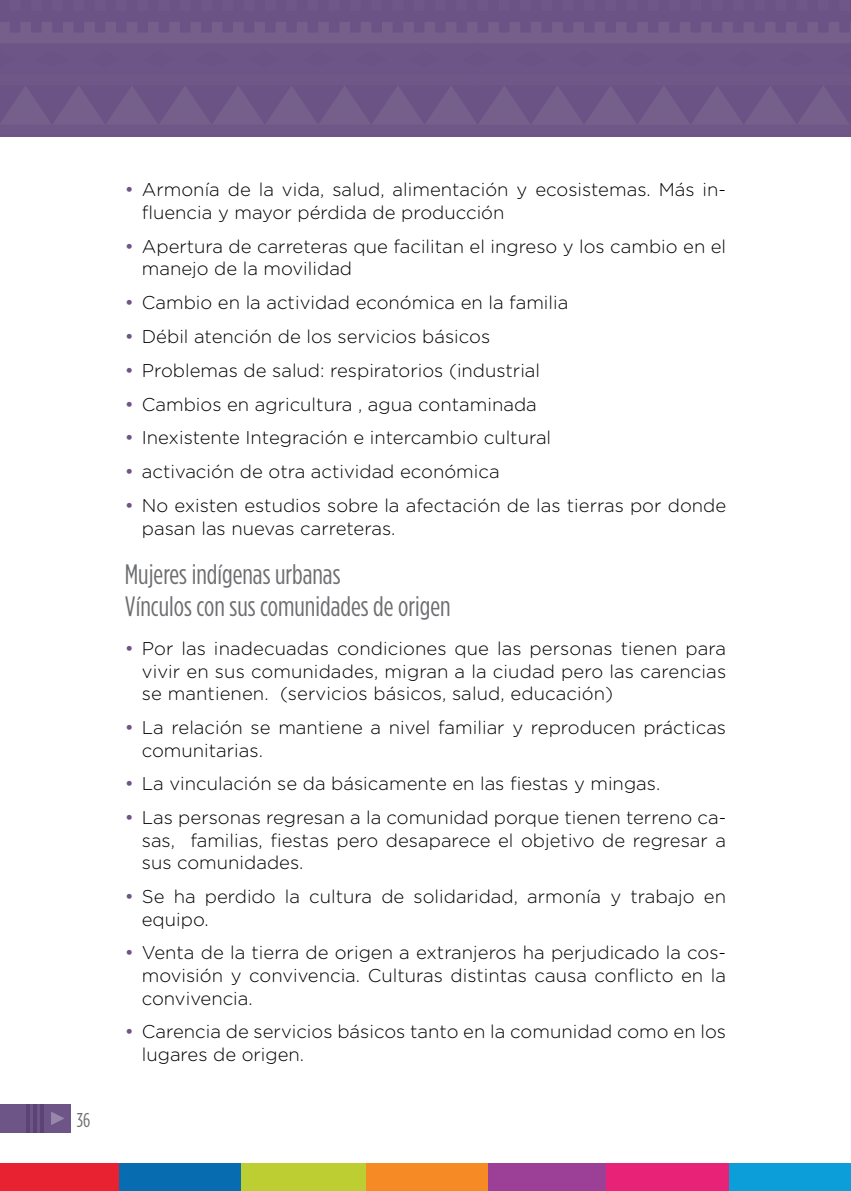
<style>
.page{position:relative;width:851px;height:1191px;background:#fff}
.page>*{position:absolute;margin:0;border:0;box-sizing:border-box;transform-origin:0 0}
.t1{font:28px/32px "Gotham Condensed";color:#6d6e71}
.t2{font:20px "Gotham Condensed";color:#6d6e71}
.t3{font:300 18.4px/22.4px "Gotham Rounded";color:#000}
.s1{font-weight:400;font-size:19px;color:#6e5588}
</style>
<div class="page">
<div style="left:0;top:0;width:850px;height:137px;background:#6e5588"></div>
<hr style="left:850px;top:0;width:1px;height:137px;background:#6e5588">
<div style="left:0;top:1164px;width:119px;height:27px;background:#e82230"></div>
<div style="left:485px;top:1164px;width:123px;height:27px;background:#9b3f97"></div>
<div style="left:606px;top:1164px;width:124px;height:27px;background:#e82277"></div>
<div style="left:729px;top:1164px;width:121px;height:27px;background:#0c9ed9"></div>
<div style="left:363px;top:1164px;width:124px;height:27px;background:#f68b26"></div>
<div style="left:119px;top:1164px;width:124px;height:27px;background:#076db0"></div>
<div style="left:242px;top:1164px;width:124px;height:27px;background:#bcce32"></div>
<div style="left:0;top:1104px;width:71px;height:28px;background:#6e5588"></div>
<svg style="left:51px;top:1112px;width:13px;height:13px"></svg>
<hr style="left:40px;top:1104px;width:4px;height:28px;background:#5b4474">
<hr style="left:33px;top:1104px;width:4px;height:28px;background:#5b4474">
<svg style="left:1px;top:87px;width:847px;height:37px"></svg>
<svg style="left:0;top:22px;width:850px;height:21px"></svg>
<p class="t2" style="left:77px;top:1108px;width:15px">36</p>
<p class="t3" style="left:142px;top:178px;width:585px;text-indent:-17px"><span class="s1">•</span> Armonía de la vida, salud, alimentación y ecosistemas. Más in&shy;fluencia y mayor pérdida de producción</p>
<p class="t3" style="left:142px;top:234px;width:585px;text-indent:-17px"><span class="s1">•</span> Apertura de carreteras que facilitan el ingreso y los cambio en el manejo de la movilidad</p>
<p class="t3" style="left:125px;top:290px;width:445px"><span class="s1">•</span> Cambio en la actividad económica en la familia</p>
<p class="t3" style="left:125px;top:324px;width:367px"><span class="s1">•</span> Débil atención de los servicios básicos</p>
<p class="t3" style="left:125px;top:358px;width:417px"><span class="s1">•</span> Problemas de salud: respiratorios (industrial</p>
<p class="t3" style="left:125px;top:392px;width:413px"><span class="s1">•</span> Cambios en agricultura , agua contaminada</p>
<p class="t3" style="left:125px;top:426px;width:428px"><span class="s1">•</span> Inexistente Integración e intercambio cultural</p>
<p class="t3" style="left:125px;top:460px;width:376px"><span class="s1">•</span> activación de otra actividad económica</p>
<p class="t3" style="left:142px;top:493px;width:585px;text-indent:-17px"><span class="s1">•</span> No existen estudios sobre la afectación de las tierras por donde pasan las nuevas carreteras.</p>
<h1 class="t1" style="left:125px;top:557px;width:327px">Mujeres indígenas urbanas<br>Vínculos con sus comunidades de origen</h1>
<p class="t3" style="left:142px;top:636px;width:585px;text-align:justify;text-indent:-17px"><span class="s1">•</span> Por las inadecuadas condiciones que las personas tienen para vivir en sus comunidades, migran a la ciudad pero las carencias se mantienen. (servicios básicos, salud, educación)</p>
<p class="t3" style="left:142px;top:715px;width:585px;text-indent:-17px"><span class="s1">•</span> La relación se mantiene a nivel familiar y reproducen prácticas comunitarias.</p>
<p class="t3" style="left:125px;top:772px;width:537px"><span class="s1">•</span> La vinculación se da básicamente en las fiestas y mingas.</p>
<p class="t3" style="left:142px;top:805px;width:585px;text-align:justify;text-indent:-17px"><span class="s1">•</span> Las personas regresan a la comunidad porque tienen terreno ca&shy;sas, familias, fiestas pero desaparece el objetivo de regresar a sus comunidades.</p>
<p class="t3" style="left:142px;top:884px;width:585px;text-indent:-17px"><span class="s1">•</span> Se ha perdido la cultura de solidaridad, armonía y trabajo en equipo.</p>
<p class="t3" style="left:142px;top:941px;width:585px;text-align:justify;text-indent:-17px"><span class="s1">•</span> Venta de la tierra de origen a extranjeros ha perjudicado la cos&shy;movisión y convivencia. Culturas distintas causa conflicto en la convivencia.</p>
<p class="t3" style="left:142px;top:1019px;width:585px;text-indent:-17px"><span class="s1">•</span> Carencia de servicios básicos tanto en la comunidad como en los lugares de origen.</p>
</div>
